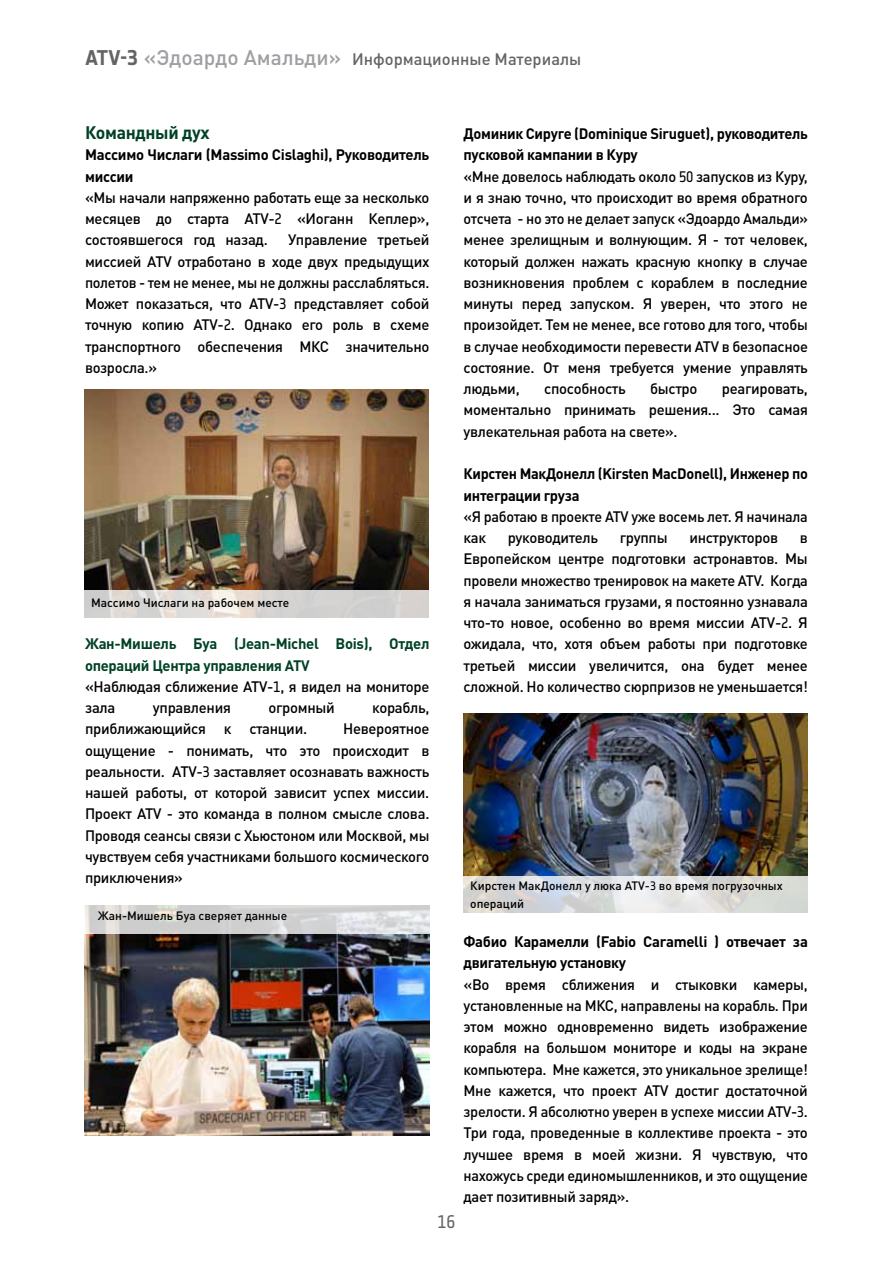
<style>
.page{position:relative;width:893px;height:1263px;background:#fff}
.page>*{position:absolute;margin:0;border:0;box-sizing:border-box;transform-origin:0 0}
.t1{font:700 18px "DIN Pro";letter-spacing:-.02em;color:#004125}
.t2{font:18px "Notes Esa";color:#636466}
.t3{font:500 16.5px "DIN Pro";color:#636466}
.t4{font:500 15px/21.3px "DIN Pro";letter-spacing:-.02em;color:#000;text-align:justify}
.t5{font:700 15px/21.3px "DIN Pro";letter-spacing:-.02em;color:#000}
.t6{font:700 15px/21.3px "DIN Pro";letter-spacing:-.02em;color:#004125}
.t7{font:700 15px/21.3px "DIN Pro";letter-spacing:-.02em;color:#000;scale:.96 1}
.t8{font:500 15px/21.3px "DIN Pro";letter-spacing:-.02em;color:#000;scale:.96 1}
.t9{font:500 12px/18px "DIN Pro";color:#000}
.s1{font-family:"Notes Style Bold Tf";font-weight:400;font-size:21px}
.s2{font-family:"Notes Esa";font-weight:700;font-size:21px}
.s3{font-size:21px;color:#9d9fa2}
</style>
<div class="page">
<img style="left:463px;top:713px;width:345px;height:163px">
<img style="left:84px;top:390px;width:345px;height:201px">
<img style="left:85px;top:933px;width:344px;height:202px">
<svg style="left:463px;top:876px;width:345px;height:37px;background:#dbdddc"></svg>
<svg style="left:84px;top:591px;width:345px;height:27px;background:#d9d6d3"></svg>
<svg style="left:84px;top:905px;width:346px;height:28px;background:#d6d6d6"></svg>
<p class="t3" style="left:85px;top:49px;width:498px"><span class="s1">ATV-</span><span class="s2">3</span> <span class="s3">«Эдоардо Амальди»</span> Информационные Материалы</p>
<p class="t1" style="left:85px;top:121px;width:126px">Командный дух</p>
<p class="t5" style="left:85px;top:144px;width:346px">Массимо Числаги (Massimo Cislaghi), Руководитель миссии</p>
<p class="t4" style="left:85px;top:186px;width:346px">«Мы начали напряженно работать еще за несколько месяцев до старта ATV-2 «Иоганн Кеплер», состоявшегося год назад.</p>
<p class="t4" style="left:85px;top:229px;width:346px;text-indent:203px">Управление третьей миссией ATV отработано в ходе двух предыдущих полетов - тем не менее, мы не должны расслабляться.<br>Может показаться, что ATV-3 представляет собой точную копию ATV-2. Однако его роль в схеме транспортного обеспечения МКС значительно возросла.»</p>
<p class="t9" style="left:91px;top:593px;width:200px">Массимо Числаги на рабочем месте</p>
<p class="t6" style="left:85px;top:633px;width:346px">Жан-Мишель Буа (Jean-Michel Bois), Отдел операций Центра управления ATV</p>
<p class="t4" style="left:85px;top:675px;width:346px">«Наблюдая сближение ATV-1, я видел на мониторе зала</p>
<p class="t4" style="left:153px;top:697px;width:80px">управления</p>
<p class="t4" style="left:268px;top:697px;width:68px">огромный</p>
<p class="t4" style="left:372px;top:697px;width:59px">корабль,</p>
<p class="t4" style="left:85px;top:718px;width:224px">приближающийся к станции.</p>
<p class="t4" style="left:85px;top:718px;width:346px;text-indent:258px">Невероятное ощущение - понимать, что это происходит в реальности. ATV-3 заставляет осознавать важность нашей работы, от которой зависит успех миссии.<br>Проект ATV - это команда в полном смысле слова.<br>Проводя сеансы связи с Хьюстоном или Москвой, мы чувствуем себя участниками большого космического приключения»</p>
<p class="t9" style="left:98px;top:906px;width:191px">Жан-Мишель Буа сверяет данные</p>
<p class="t5" style="left:463px;top:122px;width:346px">Доминик Сируге (Dominique Siruguet), руководитель пусковой кампании в Куру</p>
<p class="t4" style="left:463px;top:165px;width:346px">«Мне довелось наблюдать около 50 запусков из Куру, и я знаю точно, что происходит во время обратного отсчета - но это не делает запуск «Эдоардо Амальди» менее зрелищным и волнующим. Я - тот человек, который должен нажать красную кнопку в случае возникновения проблем с кораблем в последние минуты перед запуском. Я уверен, что этого не произойдет. Тем не менее, все готово для того, чтобы в случае необходимости перевести ATV в безопасное состояние. От меня требуется умение управлять людьми,</p>
<p class="t4" style="left:544px;top:378px;width:83px">способность</p>
<p class="t4" style="left:650px;top:378px;width:49px">быстро</p>
<p class="t4" style="left:463px;top:378px;width:346px;text-indent:258px">реагировать, моментально принимать решения... Это самая увлекательная работа на свете».</p>
<p class="t7" style="left:463px;top:463px;width:360px">Кирстен МакДонелл (Kirsten MacDonell), Инженер по интеграции груза</p>
<p class="t8" style="left:463px;top:505px;width:360px">«Я работаю в проекте ATV уже восемь лет. Я начинала как</p>
<p class="t4" style="left:508px;top:527px;width:92px">руководитель</p>
<p class="t4" style="left:620px;top:527px;width:49px">группы</p>
<p class="t4" style="left:689px;top:527px;width:90px">инструкторов</p>
<p class="t4" style="left:463px;top:527px;width:346px;text-align:left;text-indent:336px">в Европейском центре подготовки астронавтов. Мы провели множество тренировок на макете ATV. Когда я начала заниматься грузами, я постоянно узнавала что-то новое, особенно во время миссии ATV-2. Я ожидала, что, хотя объем работы при подготовке третьей миссии увеличится, она будет менее сложной. Но количество сюрпризов не уменьшается!</p>
<p class="t9" style="left:470px;top:876px;width:314px">Кирстен МакДонелл у люка ATV-3 во время погрузочных операций</p>
<p class="t2" style="left:437px;top:1212px;width:19px">16</p>
<p class="t5" style="left:463px;top:930px;width:346px">Фабио Карамелли (Fabio Caramelli ) отвечает за двигательную установку</p>
<p class="t4" style="left:463px;top:973px;width:346px">«Во время сближения и стыковки камеры, установленные на МКС, направлены на корабль. При этом можно одновременно видеть изображение корабля на большом мониторе и коды на экране компьютера. Мне кажется, это уникальное зрелище!<br>Мне кажется, что проект ATV достиг достаточной зрелости. Я абсолютно уверен в успехе миссии ATV-3.<br>Три года, проведенные в коллективе проекта - это лучшее время в моей жизни. Я чувствую, что нахожусь среди единомышленников, и это ощущение дает позитивный заряд».</p>
</div>
